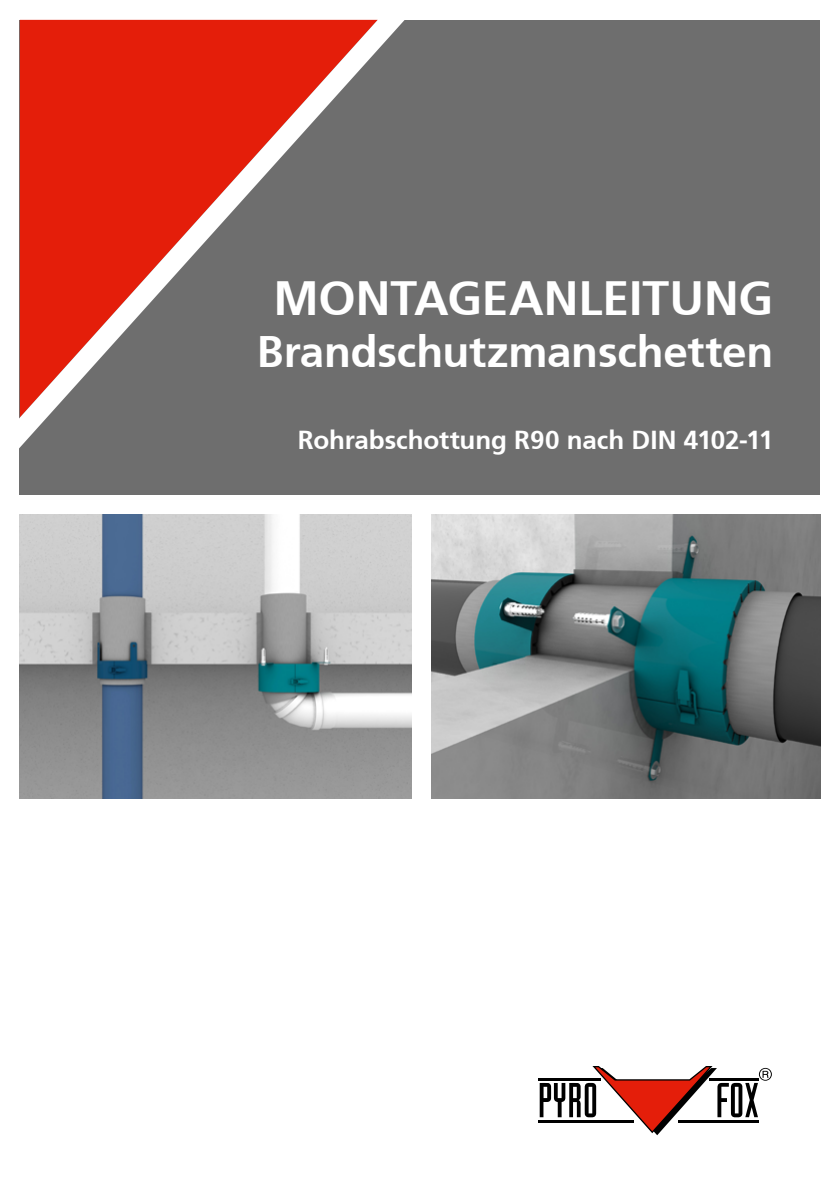
<style>
.page{position:relative;width:840px;height:1191px;background:#fff}
.page>*{position:absolute;margin:0;border:0;box-sizing:border-box;transform-origin:0 0}
.t1{font:700 48px "Frutiger";color:#fff}
.t2{font:700 44px "Frutiger";letter-spacing:-.005em;color:#fff}
.t3{font:700 26px "Frutiger";letter-spacing:-.005em;color:#fff}
</style>
<div class="page">
<div style="left:20px;top:20px;width:799px;height:475px;background:#6e6e6e"></div>
<img style="left:20px;top:514px;width:391px;height:284px">
<img style="left:431px;top:514px;width:388px;height:284px">
<hr style="left:538px;top:1120px;width:95px;height:2px;background:#000">
<hr style="left:538px;top:1078px;width:62px;height:2px;background:#000">
<svg style="left:539px;top:1066px;width:232px;height:69px"></svg>
<svg style="left:19px;top:20px;width:385px;height:449px"></svg>
<h1 class="t1" style="left:273px;top:270px;width:501px">MONTAGEANLEITUNG</h1>
<h2 class="t2" style="left:257px;top:326px;width:517px">Brandschutzmanschetten</h2>
<p class="t3" style="left:297px;top:425px;width:477px">Rohrabschottung R90 nach DIN 4102-11</p>
</div>
